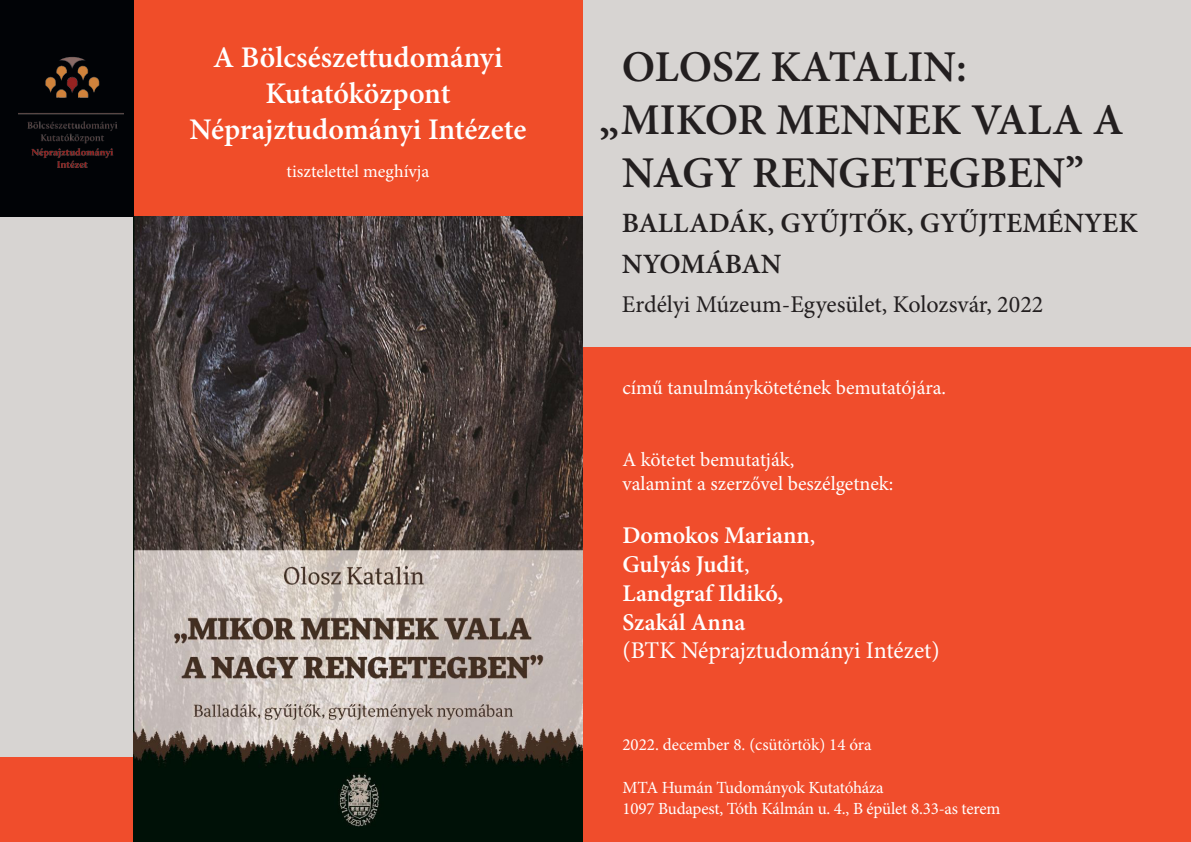
<style>
.page{position:relative;width:1191px;height:842px;background:#d7d4d2}
.page>*{position:absolute;margin:0;border:0;box-sizing:border-box;transform-origin:0 0}
.t1{font:600 44px "Minion Pro";color:#231f20}
.t2{font:600 30px "Minion Pro";color:#fff}
.t3{font:600 28px "Minion Pro";color:#231f20}
.t4{font:600 24px "Minion Pro";color:#fff}
.t5{font:24px "Minion Pro";color:#231f20}
.t6{font:24px "Minion Pro";letter-spacing:-.005em;color:#fff}
.t7{font:20px "Minion Pro";color:#fff}
.t8{font:18px "Minion Pro";color:#fff}
.t9{font:17px "Minion Pro";letter-spacing:-.01em;color:#fff}
.s1{font-weight:400}
</style>
<div class="page">
<div style="left:0;top:757px;width:582px;height:85px;background:#f04d2c"></div>
<div style="left:0;top:0;width:582px;height:217px;background:#f04d29"></div>
<div style="left:582px;top:347px;width:609px;height:495px;background:#f04d2c"></div>
<img style="left:134px;top:217px;width:448px;height:625px">
<div style="left:0;top:0;width:134px;height:217px;background:#010306"></div>
<img style="left:19px;top:57px;width:105px;height:111px">
<p class="t2" style="left:213px;top:36px;width:291px">A Bölcsészettudományi</p>
<p class="t2" style="left:265px;top:72px;width:187px">Kutatóközpont</p>
<p class="t2" style="left:189px;top:108px;width:338px">Néprajztudományi Intézete</p>
<p class="t8" style="left:286px;top:159px;width:144px">tisztelettel meghívja</p>
<p class="t1" style="left:622px;top:37px;width:346px">OLOSZ KATALIN:</p>
<p class="t1" style="left:599px;top:90px;width:526px">„MIKOR MENNEK VALA A</p>
<p class="t1" style="left:622px;top:142px;width:463px">NAGY RENGETEGBEN”</p>
<p class="t3" style="left:622px;top:204px;width:517px">BALLADÁK, GYŰJTŐK, GYŰJTEMÉNYEK</p>
<p class="t3" style="left:622px;top:244px;width:161px">NYOMÁBAN</p>
<p class="t5" style="left:622px;top:288px;width:423px">Erdélyi Múzeum-Egyesület, Kolozsvár, 2022</p>
<p class="t7" style="left:622px;top:375px;width:325px">című tanulmánykötetének bemutatójára.</p>
<p class="t7" style="left:622px;top:447px;width:173px">A kötetet bemutatják,</p>
<p class="t7" style="left:622px;top:471px;width:272px">valamint a szerzővel beszélgetnek:</p>
<p class="t4" style="left:622px;top:519px;width:194px">Domokos Mariann<span class="s1">,</span></p>
<p class="t4" style="left:622px;top:548px;width:129px">Gulyás Judit<span class="s1">,</span></p>
<p class="t4" style="left:622px;top:577px;width:162px">Landgraf Ildikó,</p>
<p class="t4" style="left:622px;top:605px;width:124px">Szakál Anna</p>
<p class="t6" style="left:622px;top:635px;width:319px">(BTK Néprajztudományi Intézet)</p>
<p class="t9" style="left:622px;top:733px;width:251px">2022. december 8. (csütörtök) 14 óra</p>
<p class="t9" style="left:622px;top:776px;width:263px">MTA Humán Tudományok Kutatóháza</p>
<p class="t9" style="left:622px;top:797px;width:379px">1097 Budapest, Tóth Kálmán u. 4., B épület 8.33-as terem</p>
</div>
